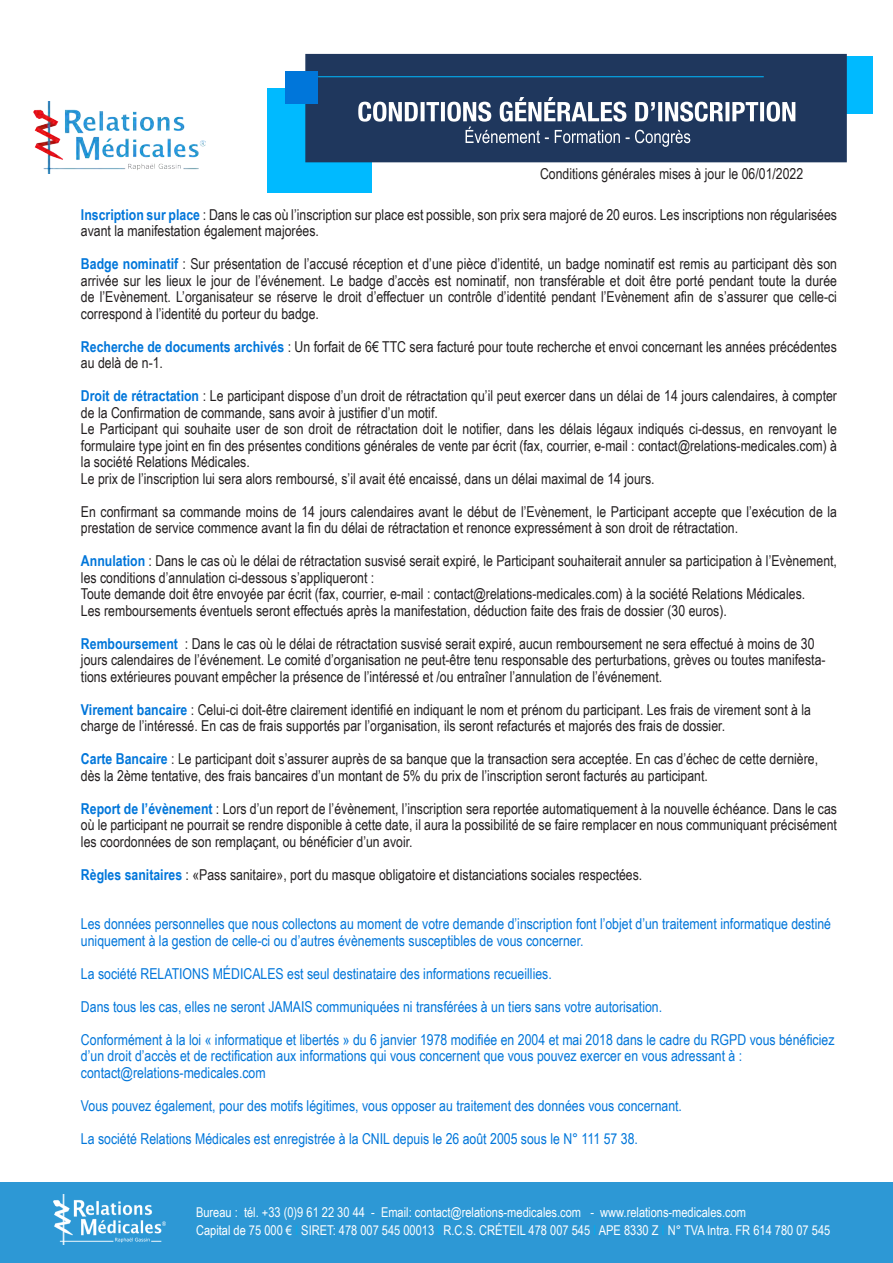
<style>
.page{position:relative;width:893px;height:1263px;background:#fff}
.page>*{position:absolute;margin:0;border:0;box-sizing:border-box;transform-origin:0 0}
.t1{font:15px/16.5px "Arial Narrow";color:#231f20}
.t2{font:15px/16.5px "Arial Narrow";color:#0076da}
.t3{font:13.5px/18px "Arial Narrow";color:#fff}
.s1{font-weight:700;color:#0076da}
.s2{color:#00aeef}
</style>
<div class="page">
<img style="left:34px;top:102px;width:171px;height:72px">
<div style="left:826px;top:56px;width:47px;height:58px;background:#00baff"></div>
<div style="left:267px;top:88px;width:105px;height:104px;background:#00baff"></div>
<div style="left:305px;top:54px;width:542px;height:108px;background:#1f375d"></div>
<div style="left:286px;top:71px;width:32px;height:33px;background:#0076da"></div>
<svg style="left:358px;top:97px;width:437px;height:50px"></svg>
<hr style="left:318px;top:76px;width:446px;height:1px;background:#00baff">
<div style="left:0;top:1182px;width:893px;height:81px;background:#2d98d5"></div>
<img style="left:53px;top:1195px;width:112px;height:50px">
<p class="t1" style="left:540px;top:164px;width:265px">Conditions générales mises à jour le 06/01/2022</p>
<p class="t1" style="left:81px;top:205px;width:757px"><span class="s1">Inscription sur place</span> : Dans le cas où l’inscription sur place est possible, son prix sera majoré de 20 euros. Les inscriptions non régularisées avant la manifestation également majorées.</p>
<p class="t1" style="left:81px;top:255px;width:758px;text-align:justify"><span class="s1">Badge nominatif</span> : Sur présentation de l’accusé réception et d’une pièce d’identité, un badge nominatif est remis au participant dès son arrivée sur les lieux le jour de l’événement. Le badge d’accès est nominatif, non transférable et doit être porté pendant toute la durée de l’Evènement. L’organisateur se réserve le droit d’effectuer un contrôle d’identité pendant l’Evènement afin de s’assurer que celle-ci correspond à l’identité du porteur du badge.</p>
<p class="t1" style="left:81px;top:337px;width:757px"><span class="s1">Recherche de documents archivés</span> : Un forfait de 6€ TTC sera facturé pour toute recherche et envoi concernant les années précédentes au delà de n-1.</p>
<p class="t1" style="left:81px;top:387px;width:757px"><span class="s1">Droit de rétractation</span> : Le participant dispose d’un droit de rétractation qu’il peut exercer dans un délai de 14 jours calendaires, à compter de la Confirmation de commande, sans avoir à justifier d’un motif.<br>Le Participant qui souhaite user de son droit de rétractation doit le notifier, dans les délais légaux indiqués ci-dessus, en renvoyant le formulaire type joint en fin des présentes conditions générales de vente par écrit (fax, courrier, e-mail : contact@relations-medicales.com) à la société Relations Médicales.<br>Le prix de l’inscription lui sera alors remboursé, s’il avait été encaissé, dans un délai maximal de 14 jours.</p>
<p class="t1" style="left:81px;top:502px;width:757px">En confirmant sa commande moins de 14 jours calendaires avant le début de l’Evènement, le Participant accepte que l’exécution de la prestation de service commence avant la fin du délai de rétractation et renonce expressément à son droit de rétractation.</p>
<p class="t1" style="left:81px;top:552px;width:757px"><span class="s1">Annulation</span> : Dans le cas où le délai de rétractation susvisé serait expiré, le Participant souhaiterait annuler sa participation à l’Evènement, les conditions d’annulation ci-dessous s’appliqueront :<br>Toute demande doit être envoyée par écrit (fax, courrier, e-mail : contact@relations-medicales.com) à la société Relations Médicales.<br>Les remboursements éventuels seront effectués après la manifestation, déduction faite des frais de dossier (30 euros).</p>
<p class="t1" style="left:81px;top:634px;width:746px"><span class="s1">Remboursement</span> : Dans le cas où le délai de rétractation susvisé serait expiré, aucun remboursement ne sera effectué à moins de 30 jours calendaires de l’événement. Le comité d’organisation ne peut-être tenu responsable des perturbations, grèves ou toutes manifesta&shy;tions extérieures pouvant empêcher la présence de l’intéressé et /ou entraîner l’annulation de l’événement.</p>
<p class="t1" style="left:81px;top:700px;width:731px"><span class="s1">Virement bancaire</span> : Celui-ci doit-être clairement identifié en indiquant le nom et prénom du participant. Les frais de virement sont à la charge de l’intéressé. En cas de frais supportés par l’organisation, ils seront refacturés et majorés des frais de dossier.</p>
<p class="t1" style="left:81px;top:750px;width:739px"><span class="s1">Carte Bancaire</span> : Le participant doit s’assurer auprès de sa banque que la transaction sera acceptée. En cas d’échec de cette dernière, dès la 2ème tentative, des frais bancaires d’un montant de 5% du prix de l’inscription seront facturés au participant.</p>
<p class="t1" style="left:81px;top:799px;width:757px;text-align:justify"><span class="s1">Report de l’évènement</span> : Lors d’un report de l’évènement, l’inscription sera reportée automatiquement à la nouvelle échéance. Dans le cas où le participant ne pourrait se rendre disponible à cette date, il aura la possibilité de se faire remplacer en nous communiquant précisément les coordonnées de son remplaçant, ou bénéficier d’un avoir.</p>
<p class="t1" style="left:81px;top:865px;width:563px"><span class="s1">Règles sanitaires</span> : «Pass sanitaire», port du masque obligatoire et distanciations sociales respectées.</p>
<p class="t2" style="left:81px;top:915px;width:752px">Les données personnelles que nous collectons au moment de votre demande d’inscription font l’objet d’un traitement informatique destiné uniquement à la gestion de celle-ci ou d’autres évènements susceptibles de vous concerner.</p>
<p class="t2" style="left:81px;top:956px;width:583px;line-height:33px">La société RELATIONS MÉDICALES est seul destinataire des informations recueillies.<br>Dans tous les cas, elles ne seront JAMAIS communiquées ni transférées à un tiers sans votre autorisation.</p>
<p class="t2" style="left:81px;top:1030px;width:755px">Conformément à la loi « informatique et libertés » du 6 janvier 1978 modifiée en 2004 et mai 2018 dans le cadre du RGPD vous bénéficiez d’un droit d’accès et de rectification aux informations qui vous concernent que vous pouvez exercer en vous adressant à : contact@relations-medicales.com</p>
<p class="t2" style="left:81px;top:1096px;width:603px">Vous pouvez également, pour des motifs légitimes, vous opposer au traitement des données vous concernant.</p>
<p class="t2" style="left:81px;top:1129px;width:558px">La société Relations Médicales est enregistrée à la CNIL depuis le 26 août 2005 sous le N° 111 57 38.</p>
<p class="t3" style="left:196px;top:1203px;width:636px">Bureau : tél. +33 (0)9 61 22 30 44 - Email: contact@relations-medicales.com - www.relations-medicales.com<br>Capital de 75 000 € <span class="s2">I</span> SIRET: 478 007 545 00013 <span class="s2">I</span> R.C.S. CRÉTEIL 478 007 545 <span class="s2">I</span> APE 8330 Z <span class="s2">I</span> N° TVA Intra. FR 614 780 07 545</p>
</div>
